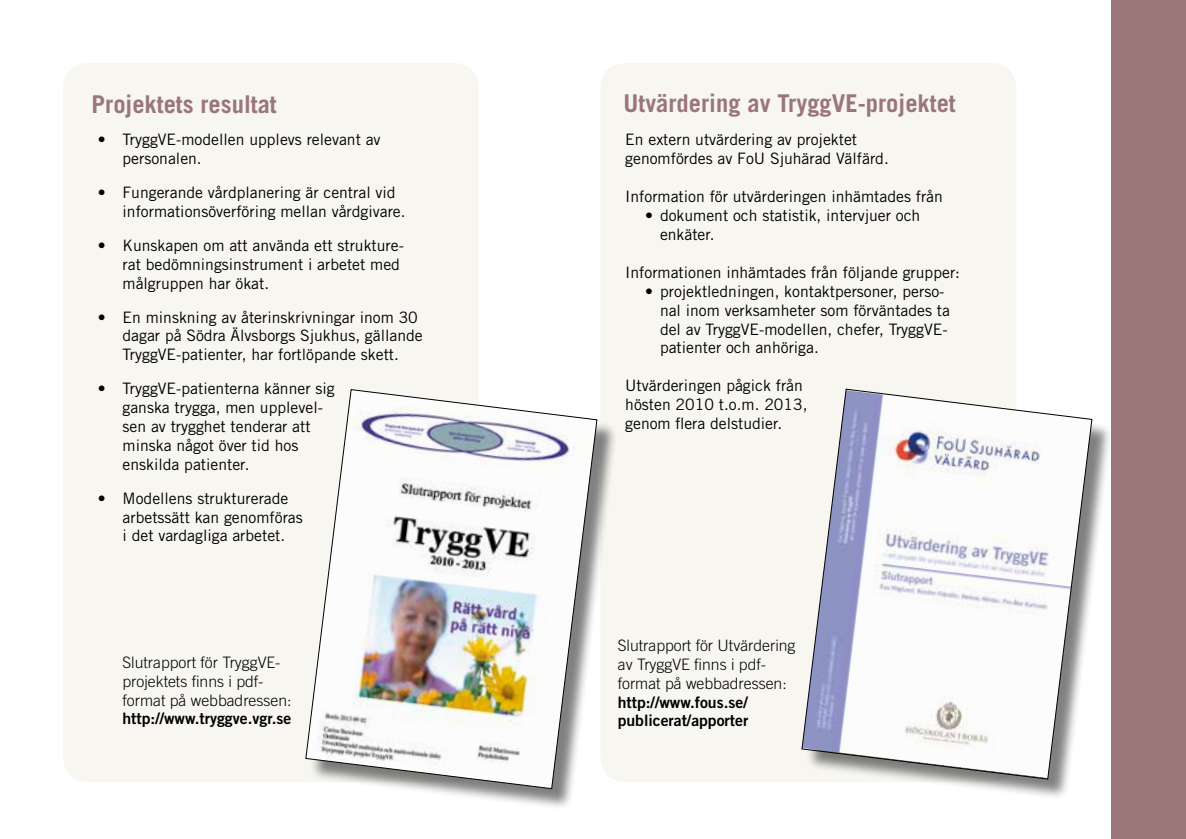
<style>
.page{position:relative;width:1186px;height:839px;background:#fff}
.page>*{position:absolute;margin:0;border:0;box-sizing:border-box;transform-origin:0 0}
.t1{font:700 24.5px "Trade Gothic LT Std";color:#9a7679}
.t2{font:15.75px/18.9px "Trade Gothic LT Std";color:#000}
.t3{font:300 15.75px/18.9px "Trade Gothic LT Std";color:#000}
.t4{font:15.75px/18.9px "Trade Gothic LT Std Bd 2";color:#000}
</style>
<div class="page">
<div style="left:600px;top:63px;width:416px;height:718px;background:#f7f6f1;border-radius:25px"></div>
<div style="left:1111px;top:0;width:75px;height:838px;background:#9a7679"></div>
<div style="left:63px;top:63px;width:416px;height:718px;background:#f7f6f1;border-radius:25px"></div>
<div style="left:309px;top:392px;width:309px;height:417px;background:#000;opacity:.5"></div>
<img style="left:305px;top:389px;width:292px;height:400px">
<div style="left:805px;top:392px;width:308px;height:407px;background:#000;opacity:.5"></div>
<svg style="left:801px;top:388px;width:291px;height:391px"></svg>
<h1 class="t1" style="left:92px;top:89px;width:187px">Projektets resultat</h1>
<p class="t2" style="left:123px;top:130px;width:259px;text-indent:-25px">• TryggVE-modellen upplevs relevant av personalen.</p>
<p class="t2" style="left:123px;top:183px;width:285px;text-indent:-25px">• Fungerande vårdplanering är central vid informationsöverföring mellan vårdgivare.</p>
<p class="t2" style="left:123px;top:235px;width:283px;text-indent:-25px">• Kunskapen om att använda ett strukture&shy;rat bedömningsinstrument i arbetet med målgruppen har ökat.</p>
<p class="t2" style="left:123px;top:307px;width:302px;text-indent:-25px">• En minskning av återinskrivningar inom 30 dagar på Södra Älvsborgs Sjukhus, gällande<br>TryggVE-patienter, har fortlöpande skett.</p>
<p class="t2" style="left:123px;top:379px;width:214px;text-indent:-25px">• TryggVE-patienterna känner sig ganska trygga, men upplevel&shy;sen av trygghet tenderar att minska något över tid hos enskilda patienter.</p>
<p class="t2" style="left:123px;top:488px;width:182px;text-indent:-25px">• Modellens strukturerade arbetssätt kan genomföras i det vardagliga arbetet.</p>
<p class="t3" style="left:123px;top:652px;width:170px">Slutrapport för TryggVE&shy;projektets finns i pdf&shy;format på webbadressen:</p>
<p class="t4" style="left:123px;top:709px;width:170px">http://www.tryggve.vgr.se</p>
<h1 class="t1" style="left:623px;top:88px;width:334px">Utvärdering av TryggVE-projektet</h1>
<p class="t2" style="left:625px;top:130px;width:265px">En extern utvärdering av projektet genomfördes av FoU Sjuhärad Välfärd.</p>
<p class="t2" style="left:625px;top:187px;width:319px">Information för utvärderingen inhämtades från</p>
<p class="t2" style="left:660px;top:206px;width:262px;text-indent:-15px">• dokument och statistik, intervjuer och enkäter.</p>
<p class="t2" style="left:625px;top:262px;width:336px">Informationen inhämtades från följande grupper:</p>
<p class="t2" style="left:660px;top:281px;width:291px;text-indent:-15px">• projektledningen, kontaktpersoner, perso&shy;nal inom verksamheter som förväntades ta del av TryggVE-modellen, chefer, TryggVE&shy;patienter och anhöriga.</p>
<p class="t2" style="left:625px;top:376px;width:184px">Utvärderingen pågick från hösten 2010 t.o.m. 2013, genom flera delstudier.</p>
<p class="t3" style="left:618px;top:635px;width:179px">Slutrapport för Utvärdering av TryggVE finns i pdf&shy;format på webbadressen:</p>
<p class="t4" style="left:618px;top:692px;width:132px">http://www.fous.se/ publicerat/apporter</p>
</div>
